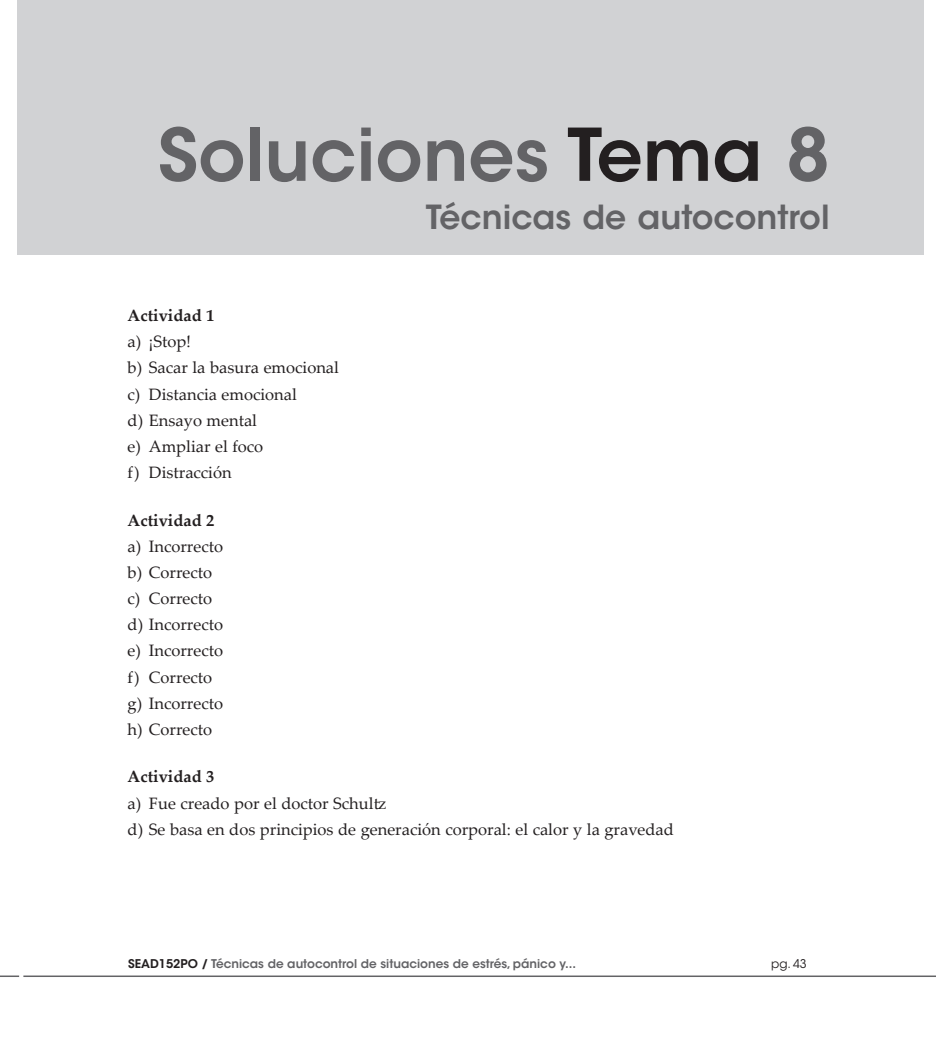
<style>
.page{position:relative;width:936px;height:1063px;background:#fff}
.page>*{position:absolute;margin:0;border:0;box-sizing:border-box;transform-origin:0 0}
._01{font:600 72px "ITC Avant Garde Std";color:#636366}
._0_TITULO_TEMA{font:600 33px "ITC Avant Garde Std";color:#636366}
.guion_1{font:16.5px "Palatino Linotype";color:#231f20}
.Actividad{font:700 16.5px "Palatino Linotype";color:#231f20}
.t1{font:600 12px "ITC Avant Garde Std";color:#636366}
.t2{font:12px "ITC Avant Garde Std";color:#231f20}
.s1{color:#231f20}
</style>
<div class="page">
<hr style="left:23px;top:976px;width:912px;height:1px;background:#636366">
<svg style="left:0;top:976px;width:19px;height:1px"></svg>
<div style="left:17px;top:0;width:906px;height:255px;background:#d1d2d4"></div>
<p class="_01" style="left:158px;top:109px;width:673px">Soluciones <span class="s1">Tema</span> 8</p>
<p class="_0_TITULO_TEMA" style="left:426px;top:196px;width:405px">Técnicas de autocontrol</p>
<p class="Actividad" style="left:128px;top:304px;width:88px">Actividad 1</p>
<p class="guion_1" style="left:128px;top:330px;width:65px">a) ¡Stop!</p>
<p class="guion_1" style="left:128px;top:356px;width:213px">b) Sacar la basura emocional</p>
<p class="guion_1" style="left:128px;top:382px;width:171px">c) Distancia emocional</p>
<p class="guion_1" style="left:128px;top:408px;width:131px">d) Ensayo mental</p>
<p class="guion_1" style="left:128px;top:435px;width:137px">e) Ampliar el foco</p>
<p class="guion_1" style="left:128px;top:461px;width:106px">f) Distracción</p>
<p class="Actividad" style="left:128px;top:508px;width:88px">Actividad 2</p>
<p class="guion_1" style="left:128px;top:534px;width:97px">a) Incorrecto</p>
<p class="guion_1" style="left:128px;top:561px;width:86px">b) Correcto</p>
<p class="guion_1" style="left:128px;top:587px;width:86px">c) Correcto</p>
<p class="guion_1" style="left:128px;top:613px;width:97px">d) Incorrecto</p>
<p class="guion_1" style="left:128px;top:639px;width:97px">e) Incorrecto</p>
<p class="guion_1" style="left:128px;top:665px;width:86px">f) Correcto</p>
<p class="guion_1" style="left:128px;top:691px;width:97px">g) Incorrecto</p>
<p class="guion_1" style="left:128px;top:718px;width:86px">h) Correcto</p>
<p class="Actividad" style="left:128px;top:765px;width:88px">Actividad 3</p>
<p class="guion_1" style="left:128px;top:791px;width:260px">a) Fue creado por el doctor Schultz</p>
<p class="guion_1" style="left:128px;top:817px;width:547px">d) Se basa en dos principios de generación corporal: el calor y la gravedad</p>
<p class="t1" style="left:128px;top:956px;width:449px"><span class="s1">SEAD152PO /</span> Técnicas de autocontrol de situaciones de estrés, pánico y...</p>
<p class="t2" style="left:771px;top:956px;width:37px">pg. 43</p>
</div>
